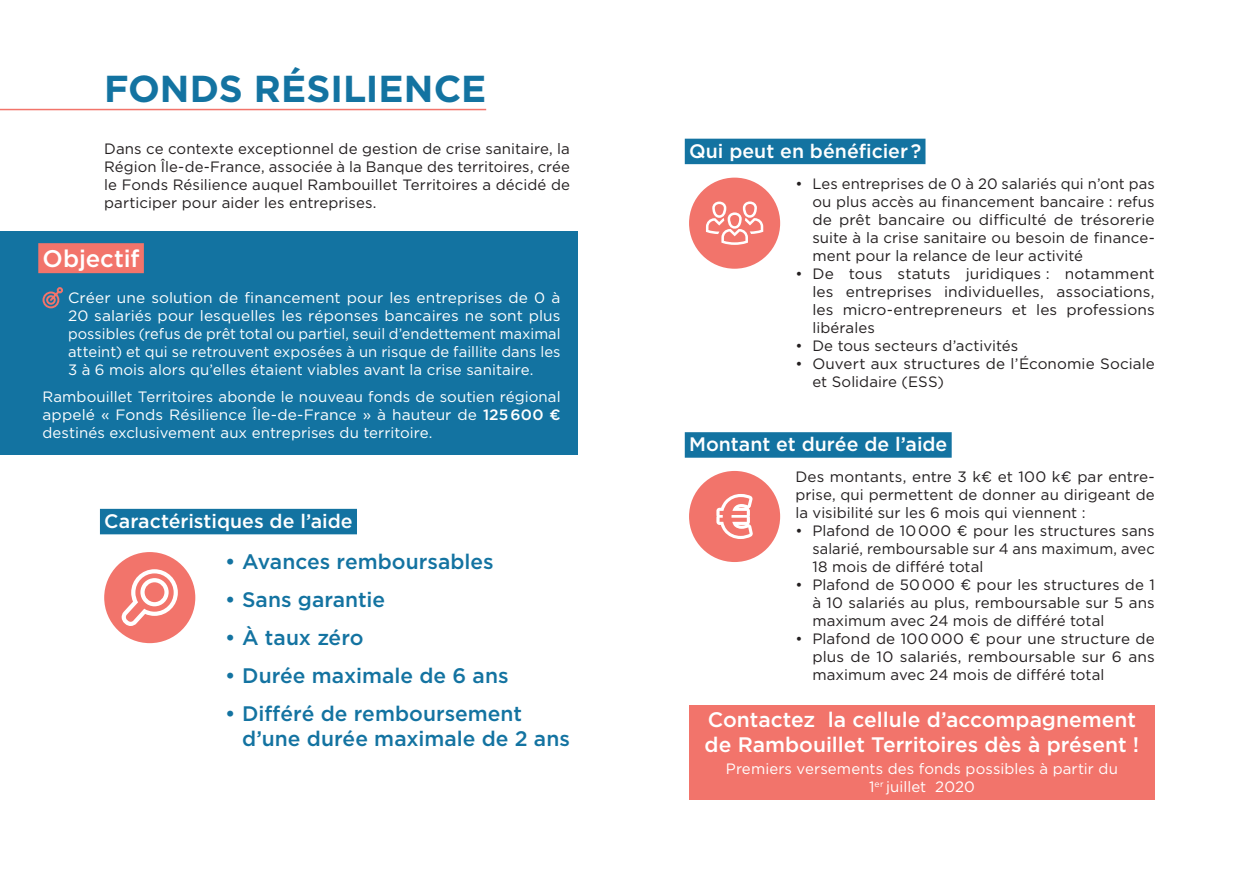
<style>
.page{position:relative;width:1259px;height:893px;background:#fff}
.page>*{position:absolute;margin:0;border:0;box-sizing:border-box;transform-origin:0 0}
.t1{font:700 37.5px "Gotham";color:#1373a1}
.t2{font:500 24px "Gotham";letter-spacing:-.005em;color:#fff}
.t3{font:500 21px/25.2px "Gotham";color:#1373a1}
.t4{font:500 21px/25.2px "Gotham";color:#fff}
.t5{font:500 19.5px "Gotham";color:#fff}
.t6{font:15px/18px "Gotham";letter-spacing:.005em;color:#231f20;text-align:justify}
.t7{font:15px/18px "Gotham";letter-spacing:.005em;color:#fff;text-align:justify}
.s1{font-weight:500}
</style>
<div class="page">
<hr style="left:0;top:109px;width:486px;height:1px;background:#f2746b">
<div style="left:0;top:231px;width:577px;height:224px;background:#1373a1"></div>
<div style="left:38px;top:243px;width:106px;height:30px;background:#f2746b"></div>
<svg style="left:42px;top:287px;width:21px;height:22px"></svg>
<div style="left:100px;top:509px;width:257px;height:25px;background:#1373a1"></div>
<div style="left:104px;top:552px;width:91px;height:91px;background:#f2746b;border-radius:50%"></div>
<svg style="left:122px;top:569px;width:56px;height:57px"></svg>
<div style="left:685px;top:139px;width:240px;height:25px;background:#1373a1"></div>
<div style="left:689px;top:178px;width:91px;height:91px;background:#f2746b;border-radius:50%"></div>
<svg style="left:706px;top:201px;width:57px;height:44px"></svg>
<div style="left:685px;top:432px;width:266px;height:26px;background:#1373a1"></div>
<div style="left:689px;top:705px;width:465px;height:55px;background:#f2746b"></div>
<div style="left:689px;top:758px;width:465px;height:41px;background:#f2746b"></div>
<div style="left:689px;top:471px;width:91px;height:91px;background:#f2746b;border-radius:50%"></div>
<svg style="left:716px;top:494px;width:37px;height:45px"></svg>
<p class="t1" style="left:104px;top:67px;width:383px">FONDS RÉSILIENCE</p>
<p class="t6" style="left:104px;top:140px;width:467px">Dans ce contexte exceptionnel de gestion de crise sanitaire, la Région Île-de-France, associée à la Banque des territoires, crée le Fonds Résilience auquel Rambouillet Territoires a décidé de participer pour aider les entreprises.</p>
<p class="t2" style="left:43px;top:243px;width:99px">Objectif</p>
<p class="t7" style="left:68px;top:288px;width:494px">Créer une solution de financement pour les entreprises de 0 à 20 salariés pour lesquelles les réponses bancaires ne sont plus possibles (refus de prêt total ou partiel, seuil d’endettement maximal atteint) et qui se retrouvent exposées à un risque de faillite dans les 3 à 6 mois alors qu’elles étaient viables avant la crise sanitaire.</p>
<p class="t7" style="left:43px;top:387px;width:519px">Rambouillet Territoires abonde le nouveau fonds de soutien régional appelé « Fonds Résilience Île-de-France » à hauteur de <span class="s1">125 600 € </span>destinés exclusivement aux entreprises du territoire.</p>
<p class="t5" style="left:104px;top:508px;width:250px">Caractéristiques de l’aide</p>
<p class="t3" style="left:225px;top:549px;width:270px">• Avances remboursables</p>
<p class="t3" style="left:225px;top:586px;width:162px">• Sans garantie</p>
<p class="t3" style="left:225px;top:624px;width:140px">• À taux zéro</p>
<p class="t3" style="left:225px;top:662px;width:285px">• Durée maximale de 6 ans</p>
<p class="t3" style="left:242px;top:700px;width:329px;text-indent:-17px">• Différé de remboursement d’une durée maximale de 2 ans</p>
<p class="t5" style="left:689px;top:138px;width:234px">Qui peut en bénéficier ?</p>
<p class="t6" style="left:812px;top:174px;width:344px;text-indent:-17px">• Les entreprises de 0 à 20 salariés qui n’ont pas ou plus accès au financement bancaire : refus de prêt bancaire ou difficulté de trésorerie suite à la crise sanitaire ou besoin de finance&shy;ment pour la relance de leur activité</p>
<p class="t6" style="left:812px;top:264px;width:344px;text-indent:-17px">• De tous statuts juridiques : notamment les entreprises individuelles, associations, les micro-entrepreneurs et les professions libérales</p>
<p class="t6" style="left:795px;top:336px;width:224px">• De tous secteurs d’activités</p>
<p class="t6" style="left:812px;top:354px;width:344px;text-indent:-17px">• Ouvert aux structures de l’Économie Sociale et Solidaire (ESS)</p>
<p class="t5" style="left:689px;top:432px;width:260px">Montant et durée de l’aide</p>
<p class="t6" style="left:795px;top:467px;width:361px">Des montants, entre 3 k€ et 100 k€ par entre&shy;prise, qui permettent de donner au dirigeant de la visibilité sur les 6 mois qui viennent :</p>
<p class="t6" style="left:812px;top:521px;width:344px;text-indent:-17px">• Plafond de 10 000 € pour les structures sans salarié, remboursable sur 4 ans maximum, avec 18 mois de différé total</p>
<p class="t6" style="left:812px;top:575px;width:344px;text-indent:-17px">• Plafond de 50 000 € pour les structures de 1 à 10 salariés au plus, remboursable sur 5 ans maximum avec 24 mois de différé total</p>
<p class="t6" style="left:812px;top:629px;width:344px;text-indent:-17px">• Plafond de 100 000 € pour une structure de plus de 10 salariés, remboursable sur 6 ans maximum avec 24 mois de différé total</p>
<p class="t4" style="left:704px;top:706px;width:436px">Contactez la cellule d’accompagnement de Rambouillet Territoires dès à présent !</p>
<p class="t7" style="left:726px;top:759px;width:393px;text-align:center">Premiers versements des fonds possibles à partir du<br>1<sup>er</sup> juillet 2020</p>
</div>
